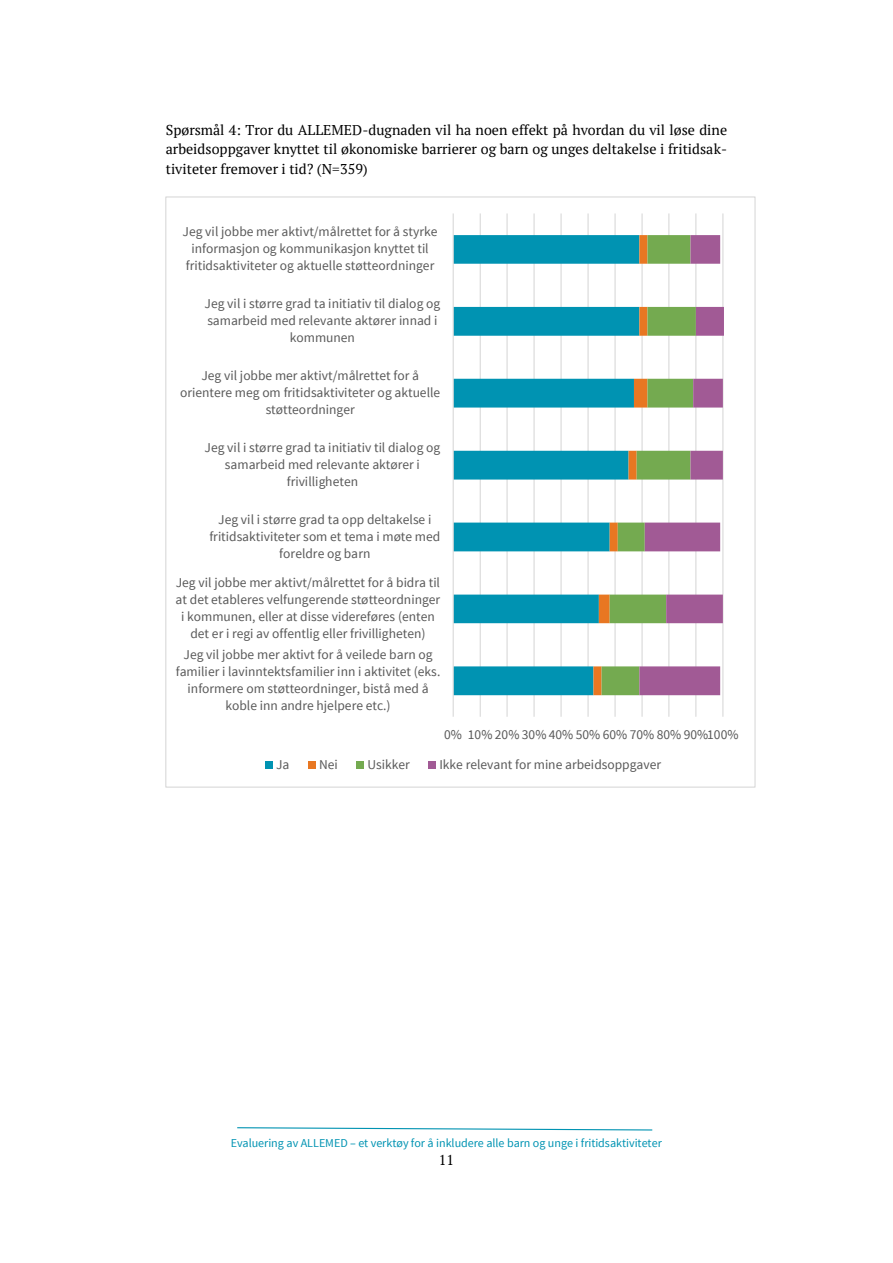
<style>
.page{position:relative;width:893px;height:1263px;background:#fff}
.page>*{position:absolute;margin:0;border:0;box-sizing:border-box;transform-origin:0 0}
.t1{font:14.25px/19.5px "PT Serif";color:#000;text-align:justify}
.t2{font:13.5px/17px "Source Sans Pro";color:#595959;text-align:center}
.t3{font:12px "Source Sans Pro";letter-spacing:-.005em;color:#0093b2}
</style>
<div class="page">
<svg style="left:237px;top:1127px;width:416px;height:4px"></svg>
<hr style="left:480px;top:213px;width:1px;height:504px;background:#d9d9d9">
<hr style="left:506px;top:213px;width:2px;height:504px;background:#d9d9d9">
<hr style="left:533px;top:213px;width:2px;height:504px;background:#d9d9d9">
<hr style="left:560px;top:213px;width:2px;height:504px;background:#d9d9d9">
<hr style="left:587px;top:213px;width:2px;height:504px;background:#d9d9d9">
<hr style="left:614px;top:213px;width:2px;height:504px;background:#d9d9d9">
<hr style="left:641px;top:213px;width:2px;height:504px;background:#d9d9d9">
<hr style="left:668px;top:213px;width:1px;height:504px;background:#d9d9d9">
<hr style="left:695px;top:213px;width:1px;height:504px;background:#d9d9d9">
<hr style="left:722px;top:213px;width:1px;height:504px;background:#d9d9d9">
<svg style="left:454px;top:235px;width:139px;height:460px"></svg>
<svg style="left:593px;top:235px;width:131px;height:460px"></svg>
<hr style="left:453px;top:213px;width:1px;height:504px;background:#d9d9d9">
<div style="left:265px;top:761px;width:8px;height:8px;background:#0093b2"></div>
<div style="left:308px;top:761px;width:8px;height:8px;background:#e87722"></div>
<div style="left:356px;top:761px;width:8px;height:8px;background:#74aa50"></div>
<div style="left:428px;top:761px;width:8px;height:8px;background:#a15a95"></div>
<p class="t1" style="left:166px;top:120px;width:563px">Spørsmål 4: Tror du ALLEMED-dugnaden vil ha noen effekt på hvordan du vil løse dine arbeidsoppgaver knyttet til økonomiske barrierer og barn og unges deltakelse i fritidsak&shy;tiviteter fremover i tid? (N=359)</p>
<p class="t2" style="left:183px;top:224px;width:256px">Jeg vil jobbe mer aktivt/målrettet for å styrke informasjon og kommunikasjon knyttet til fritidsaktiviteter og aktuelle støtteordninger</p>
<p class="t2" style="left:205px;top:296px;width:237px">Jeg vil i større grad ta initiativ til dialog og samarbeid med relevante aktører innad i kommunen</p>
<p class="t2" style="left:180px;top:367px;width:262px">Jeg vil jobbe mer aktivt/målrettet for å orientere meg om fritidsaktiviteter og aktuelle støtteordninger</p>
<p class="t2" style="left:205px;top:439px;width:237px">Jeg vil i større grad ta initiativ til dialog og samarbeid med relevante aktører i frivilligheten</p>
<p class="t2" style="left:209px;top:511px;width:232px">Jeg vil i større grad ta opp deltakelse i fritidsaktiviteter som et tema i møte med foreldre og barn</p>
<p class="t2" style="left:176px;top:575px;width:266px">Jeg vil jobbe mer aktivt/målrettet for å bidra til at det etableres velfungerende støtteordninger i kommunen, eller at disse videreføres (enten det er i regi av offentlig eller frivilligheten)</p>
<p class="t2" style="left:176px;top:647px;width:266px">Jeg vil jobbe mer aktivt for å veilede barn og familier i lavinntektsfamilier inn i aktivitet (eks. informere om støtteordninger, bistå med å koble inn andre hjelpere etc.)</p>
<p class="t2" style="left:444px;top:726px;width:296px">0% 10% 20% 30% 40% 50% 60% 70% 80% 90%100%</p>
<p class="t2" style="left:276px;top:756px;width:15px">Ja</p>
<p class="t2" style="left:319px;top:756px;width:20px">Nei</p>
<p class="t2" style="left:367px;top:756px;width:44px">Usikker</p>
<p class="t2" style="left:439px;top:756px;width:223px">Ikke relevant for mine arbeidsoppgaver</p>
<p class="t3" style="left:231px;top:1136px;width:433px">Evaluering av ALLEMED – et verktøy for å inkludere alle barn og unge i fritidsaktiviteter</p>
<p class="t1" style="left:439px;top:1150px;width:17px">11</p>
</div>
